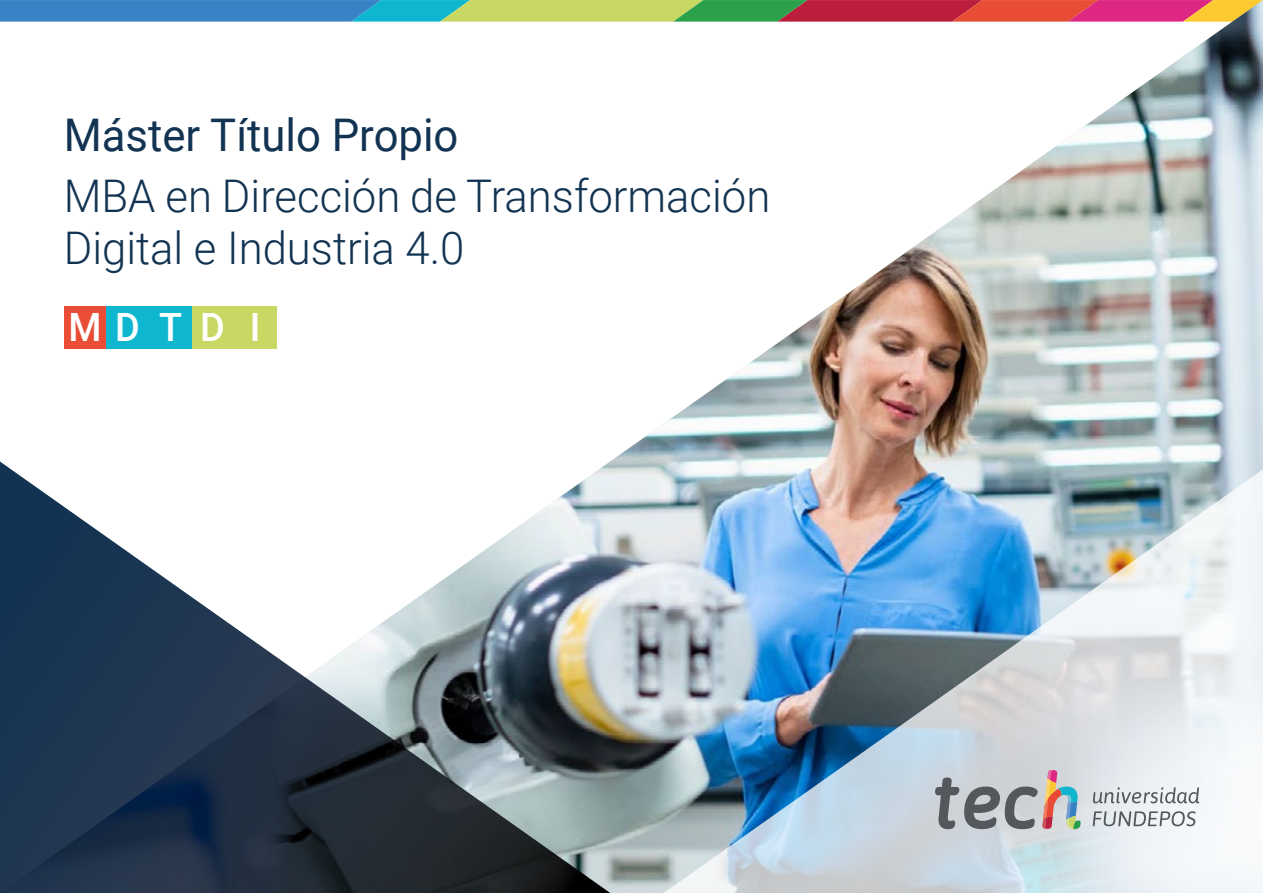
<style>
.page{position:relative;width:1263px;height:893px;background:#fff}
.page>*{position:absolute;margin:0;border:0;box-sizing:border-box;transform-origin:0 0}
.t1{font:300 45px/52.5px "Roboto";color:#123352}
.t2{font:45px "Roboto";color:#123352}
.t3{font:500 39px "Roboto";color:#fff}
</style>
<div class="page">
<img style="left:0;top:0;width:1263px;height:454px">
<svg style="left:0;top:446px;width:640px;height:447px"></svg>
<img style="left:634px;top:454px;width:629px;height:439px">
<div style="left:64px;top:307px;width:42px;height:42px;background:#e94d35"></div>
<div style="left:106px;top:307px;width:43px;height:42px;background:#0fb6cf"></div>
<div style="left:191px;top:307px;width:43px;height:42px;background:#c8d863"></div>
<div style="left:149px;top:307px;width:42px;height:42px;background:#0fb6cf"></div>
<div style="left:234px;top:307px;width:42px;height:42px;background:#c8d863"></div>
<svg style="left:935px;top:770px;width:145px;height:59px;background:#aaa9ac"></svg>
<svg style="left:1093px;top:787px;width:106px;height:16px"></svg>
<svg style="left:1093px;top:811px;width:103px;height:15px"></svg>
<p class="t2" style="left:64px;top:103px;width:396px">Máster Título Propio</p>
<p class="t1" style="left:64px;top:168px;width:708px">MBA en Dirección de Transformación<br>Digital e Industria 4.0</p>
<p class="t3" style="left:68px;top:300px;width:193px">MDTD I</p>
</div>
